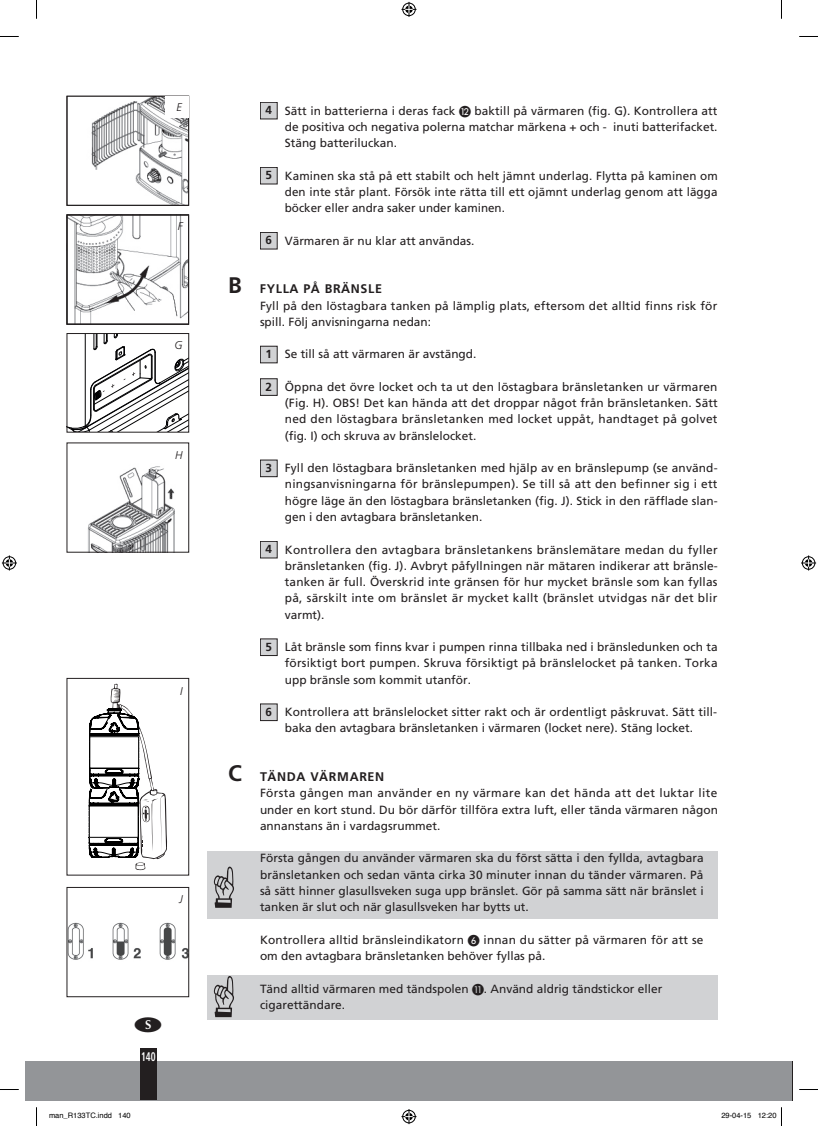
<style>
.page{position:relative;width:818px;height:1126px;background:#fff}
.page>*{position:absolute;margin:0;border:0;box-sizing:border-box;transform-origin:0 0}
.t1{font:700 12.5px "Frutiger LT Std";letter-spacing:.05em;color:#231f20}
.t2{font:700 condensed 12.5px "Frutiger LT Std";color:#fff;scale:.75 1}
.t3{font:700 condensed 12.5px "Frutiger";color:#fff}
.t4{font:11.88px/16.2px "Frutiger";color:#231f20;text-align:justify}
.t5{font:italic 300 11.25px "Frutiger";color:#231f20}
.t6{font:7.5px "Helvetica";color:#000}
.s1{font-weight:700;font-size:11.75px}
.s2{font-family:"European Pi One"}
.s3{font-size:22.5px}
</style>
<div class="page">
<div style="left:207px;top:851px;width:510px;height:67px;background:#d1d2d4"></div>
<svg style="left:214px;top:866px;width:20px;height:41px"></svg>
<div style="left:207px;top:975px;width:510px;height:44px;background:#d1d2d4"></div>
<svg style="left:214px;top:976px;width:20px;height:41px"></svg>
<div style="left:260px;top:102px;width:17px;height:17px;background:#d1d2d4"></div>
<div style="left:260px;top:102px;width:17px;height:17px;border:1px solid #231f20"></div>
<div style="left:260px;top:167px;width:17px;height:17px;background:#d1d2d4"></div>
<div style="left:260px;top:167px;width:17px;height:17px;border:1px solid #231f20"></div>
<div style="left:260px;top:232px;width:17px;height:17px;background:#d1d2d4"></div>
<div style="left:260px;top:232px;width:17px;height:17px;border:1px solid #231f20"></div>
<div style="left:260px;top:346px;width:17px;height:17px;background:#d1d2d4"></div>
<div style="left:260px;top:346px;width:17px;height:17px;border:1px solid #231f20"></div>
<div style="left:260px;top:379px;width:17px;height:16px;background:#d1d2d4"></div>
<div style="left:260px;top:378px;width:17px;height:17px;border:1px solid #231f20"></div>
<div style="left:260px;top:460px;width:17px;height:16px;background:#d1d2d4"></div>
<div style="left:260px;top:459px;width:17px;height:18px;border:1px solid #231f20"></div>
<div style="left:260px;top:541px;width:17px;height:17px;background:#d1d2d4"></div>
<div style="left:260px;top:541px;width:17px;height:17px;border:1px solid #231f20"></div>
<div style="left:260px;top:639px;width:17px;height:16px;background:#d1d2d4"></div>
<div style="left:260px;top:704px;width:17px;height:16px;background:#d1d2d4"></div>
<div style="left:26px;top:1060px;width:765px;height:39px;background:#939598"></div>
<div style="left:140px;top:1048px;width:16px;height:51px;background:#231f20"></div>
<img style="left:88px;top:466px;width:87px;height:84px">
<svg style="left:69px;top:335px;width:118px;height:95px"></svg>
<div style="left:67px;top:333px;width:122px;height:99px;border:1px solid #231f20"></div>
<img style="left:69px;top:217px;width:118px;height:105px">
<div style="left:67px;top:214px;width:122px;height:110px;border:1px solid #231f20"></div>
<img style="left:91px;top:98px;width:96px;height:105px">
<div style="left:67px;top:96px;width:122px;height:110px;border:1px solid #231f20"></div>
<img style="left:69px;top:922px;width:118px;height:38px">
<div style="left:67px;top:887px;width:122px;height:109px;border:1px solid #231f20"></div>
<svg style="left:89px;top:683px;width:78px;height:187px"></svg>
<div style="left:67px;top:678px;width:122px;height:197px;border:1px solid #231f20"></div>
<div style="left:91px;top:738px;width:33px;height:12px;background:#fff"></div>
<div style="left:91px;top:807px;width:33px;height:11px;background:#fff"></div>
<div style="left:165px;top:96px;width:23px;height:22px;background:#fff"></div>
<svg style="left:0;top:36px;width:19px;height:1px"></svg>
<svg style="left:799px;top:36px;width:18px;height:1px"></svg>
<svg style="left:0;top:1089px;width:19px;height:1px"></svg>
<svg style="left:799px;top:1089px;width:18px;height:1px"></svg>
<svg style="left:36px;top:0;width:1px;height:19px"></svg>
<svg style="left:36px;top:1107px;width:1px;height:18px"></svg>
<svg style="left:401px;top:2px;width:15px;height:15px"></svg>
<svg style="left:401px;top:1109px;width:15px;height:14px"></svg>
<svg style="left:2px;top:555px;width:15px;height:15px"></svg>
<svg style="left:801px;top:555px;width:14px;height:15px"></svg>
<p class="t5" style="left:176px;top:101px;width:7px">E</p>
<p class="t5" style="left:178px;top:220px;width:6px">F</p>
<p class="t5" style="left:174px;top:338px;width:10px">G</p>
<p class="t5" style="left:175px;top:448px;width:9px">H</p>
<p class="t5" style="left:180px;top:684px;width:4px">I</p>
<p class="t5" style="left:179px;top:892px;width:5px">J</p>
<p class="t3" style="left:142px;top:1048px;width:14px">34</p>
<p class="t2" style="left:141px;top:1048px;width:21px">140</p>
<p class="t4" style="left:284px;top:102px;width:434px;text-indent:-19px"><span class="s1">4</span> Sätt in batterierna i deras fack <span class="s2">L</span> baktill på värmaren (fig. G). Kontrollera att de positiva och negativa polerna matchar märkena + och - inuti batterifacket.<br>Stäng batteriluckan.</p>
<p class="t4" style="left:284px;top:167px;width:434px;text-indent:-19px"><span class="s1">5</span> Kaminen ska stå på ett stabilt och helt jämnt underlag. Flytta på kaminen om den inte står plant. Försök inte rätta till ett ojämnt underlag genom att lägga böcker eller andra saker under kaminen.</p>
<p class="t4" style="left:265px;top:232px;width:210px"><span class="s1">6</span> Värmaren är nu klar att användas.</p>
<p class="t1" style="left:228px;top:282px;width:155px"><span class="s3">B</span> FYLLA PÅ BRÄNSLE</p>
<p class="t4" style="left:260px;top:297px;width:458px">Fyll på den löstagbara tanken på lämplig plats, eftersom det alltid finns risk för spill. Följ anvisningarna nedan:</p>
<p class="t4" style="left:265px;top:346px;width:212px"><span class="s1">1</span> Se till så att värmaren är avstängd.</p>
<p class="t4" style="left:285px;top:378px;width:434px;text-indent:-19px"><span class="s1">2</span> Öppna det övre locket och ta ut den löstagbara bränsletanken ur värmaren (Fig. H). OBS! Det kan hända att det droppar något från bränsletanken. Sätt ned den löstagbara bränsletanken med locket uppåt, handtaget på golvet (fig. I) och skruva av bränslelocket.</p>
<p class="t4" style="left:285px;top:460px;width:434px;text-indent:-19px"><span class="s1">3</span> Fyll den löstagbara bränsletanken med hjälp av en bränslepump (se använd&shy;ningsanvisningarna för bränslepumpen). Se till så att den befinner sig i ett högre läge än den löstagbara bränsletanken (fig. J). Stick in den räfflade slan&shy;gen i den avtagbara bränsletanken.</p>
<p class="t4" style="left:285px;top:541px;width:434px;text-indent:-19px"><span class="s1">4</span> Kontrollera den avtagbara bränsletankens bränslemätare medan du fyller bränsletanken (fig. J). Avbryt påfyllningen när mätaren indikerar att bränsle&shy;tanken är full. Överskrid inte gränsen för hur mycket bränsle som kan fyllas på, särskilt inte om bränslet är mycket kallt (bränslet utvidgas när det blir varmt).</p>
<p class="t4" style="left:285px;top:638px;width:434px;text-indent:-19px"><span class="s1">5</span> Låt bränsle som finns kvar i pumpen rinna tillbaka ned i bränsledunken och ta försiktigt bort pumpen. Skruva försiktigt på bränslelocket på tanken. Torka upp bränsle som kommit utanför.</p>
<p class="t4" style="left:265px;top:703px;width:453px;text-align:center"><span class="s1">6</span> Kontrollera att bränslelocket sitter rakt och är ordentligt påskruvat. Sätt till&shy;baka den avtagbara bränsletanken i värmaren (locket nere). Stäng locket.</p>
<p class="t1" style="left:228px;top:769px;width:157px"><span class="s3">C</span> TÄNDA VÄRMAREN</p>
<p class="t4" style="left:260px;top:785px;width:459px">Första gången man använder en ny värmare kan det hända att det luktar lite under en kort stund. Du bör därför tillföra extra luft, eller tända värmaren någon annanstans än i vardagsrummet.</p>
<p class="t4" style="left:260px;top:850px;width:445px">Första gången du använder värmaren ska du först sätta i den fyllda, avtagbara bränsletanken och sedan vänta cirka 30 minuter innan du tänder värmaren. På så sätt hinner glasullsveken suga upp bränslet. Gör på samma sätt när bränslet i tanken är slut och när glasullsveken har bytts ut.</p>
<p class="t4" style="left:260px;top:931px;width:445px">Kontrollera alltid bränsleindikatorn <span class="s2">F</span> innan du sätter på värmaren för att se om den avtagbara bränsletanken behöver fyllas på.</p>
<p class="t4" style="left:260px;top:980px;width:403px">Tänd alltid värmaren med tändspolen <span class="s2">K</span>. Använd aldrig tändstickor eller cigarettändare.</p>
<p class="t6" style="left:49px;top:1109px;width:83px">man_R133TC.indd 140</p>
<p class="t6" style="left:721px;top:1109px;width:57px">29-04-15 12:20</p>
</div>
